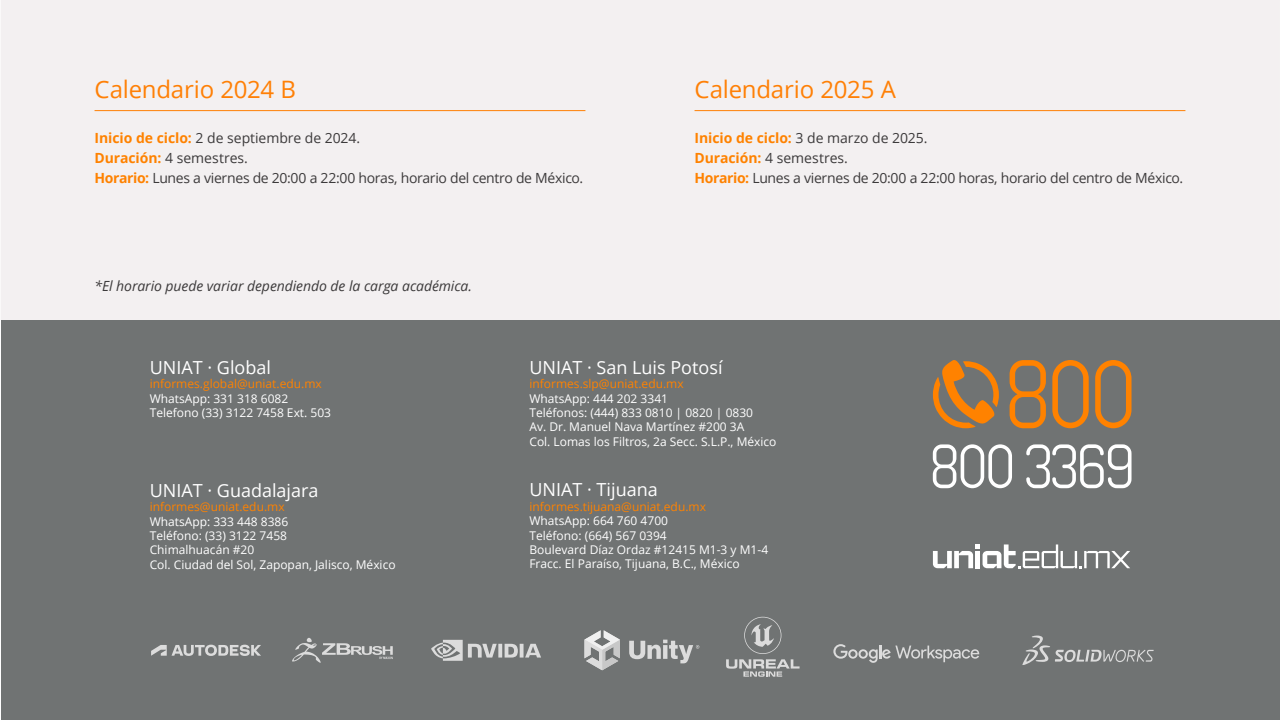
<style>
.page{position:relative;width:1280px;height:720px;background:#fff}
.page>*{position:absolute;margin:0;border:0;box-sizing:border-box;transform-origin:0 0}
.t1{font:24px "Open Sans";letter-spacing:-.01em;color:#ff8006}
.t2{font:18px "Open Sans";color:#fff}
.t3{font:14px/20px "Open Sans";letter-spacing:-.02em;color:#3c3a3b}
.t4{font:italic 14px "Open Sans";letter-spacing:-.005em;color:#3c3a3b}
.t5{font:12px/14.4px "Open Sans";color:#fff}
.t6{font:12px "Open Sans";color:#ff8200}
.s1{font-weight:700;color:#ff8200}
</style>
<div class="page">
<div style="left:1px;top:0;width:1279px;height:320px;background:#f3f0f1"></div>
<hr style="left:95px;top:110px;width:490px;height:1px;background:#ff8006">
<hr style="left:695px;top:110px;width:490px;height:1px;background:#ff8006">
<div style="left:1px;top:320px;width:1279px;height:400px;background:#707373"></div>
<svg style="left:933px;top:544px;width:197px;height:24px"></svg>
<svg style="left:933px;top:444px;width:79px;height:44px"></svg>
<svg style="left:1026px;top:444px;width:106px;height:44px"></svg>
<svg style="left:1010px;top:360px;width:36px;height:68px"></svg>
<svg style="left:1052px;top:360px;width:37px;height:68px"></svg>
<svg style="left:1095px;top:360px;width:37px;height:68px"></svg>
<svg style="left:933px;top:360px;width:66px;height:68px"></svg>
<svg style="left:1022px;top:636px;width:132px;height:29px"></svg>
<svg style="left:431px;top:640px;width:110px;height:21px"></svg>
<svg style="left:833px;top:644px;width:146px;height:19px"></svg>
<svg style="left:292px;top:638px;width:101px;height:25px"></svg>
<svg style="left:584px;top:630px;width:36px;height:40px"></svg>
<svg style="left:629px;top:640px;width:70px;height:23px"></svg>
<svg style="left:726px;top:617px;width:74px;height:60px"></svg>
<svg style="left:151px;top:645px;width:110px;height:11px"></svg>
<h1 class="t1" style="left:95px;top:73px;width:203px">Calendario 2024 B</h1>
<p class="t3" style="left:95px;top:128px;width:490px"><span class="s1">Inicio de ciclo:</span> 2 de septiembre de 2024.<br><span class="s1">Duración:</span> 4 semestres.<br><span class="s1">Horario:</span> Lunes a viernes de 20:00 a 22:00 horas, horario del centro de México.</p>
<p class="t4" style="left:95px;top:276px;width:379px">*El horario puede variar dependiendo de la carga académica.</p>
<h1 class="t1" style="left:695px;top:73px;width:203px">Calendario 2025 A</h1>
<p class="t3" style="left:695px;top:128px;width:490px"><span class="s1">Inicio de ciclo:</span> 3 de marzo de 2025.<br><span class="s1">Duración:</span> 4 semestres.<br><span class="s1">Horario:</span> Lunes a viernes de 20:00 a 22:00 horas, horario del centro de México.</p>
<h2 class="t2" style="left:150px;top:355px;width:123px">UNIAT · Global</h2>
<p class="t6" style="left:150px;top:376px;width:174px">informes.global@uniat.edu.mx</p>
<p class="t5" style="left:150px;top:391px;width:183px">WhatsApp: 331 318 6082<br>Telefono (33) 3122 7458 Ext. 503</p>
<h2 class="t2" style="left:150px;top:478px;width:170px">UNIAT · Guadalajara</h2>
<p class="t6" style="left:150px;top:499px;width:136px">informes@uniat.edu.mx</p>
<p class="t5" style="left:150px;top:514px;width:247px">WhatsApp: 333 448 8386<br>Teléfono: (33) 3122 7458<br>Chimalhuacán #20<br>Col. Ciudad del Sol, Zapopan, Jalisco, México</p>
<h2 class="t2" style="left:529px;top:355px;width:195px">UNIAT · San Luis Potosí</h2>
<p class="t6" style="left:529px;top:376px;width:156px">informes.slp@uniat.edu.mx</p>
<p class="t5" style="left:529px;top:391px;width:249px">WhatsApp: 444 202 3341<br>Teléfonos: (444) 833 0810 | 0820 | 0830<br>Av. Dr. Manuel Nava Martínez #200 3A<br>Col. Lomas los Filtros, 2a Secc. S.L.P., México</p>
<h2 class="t2" style="left:529px;top:478px;width:130px">UNIAT · Tijuana</h2>
<p class="t6" style="left:529px;top:498px;width:178px">informes.tijuana@uniat.edu.mx</p>
<p class="t5" style="left:529px;top:513px;width:240px">WhatsApp: 664 760 4700<br>Teléfono: (664) 567 0394<br>Boulevard Díaz Ordaz #12415 M1-3 y M1-4<br>Fracc. El Paraíso, Tijuana, B.C., México</p>
</div>
